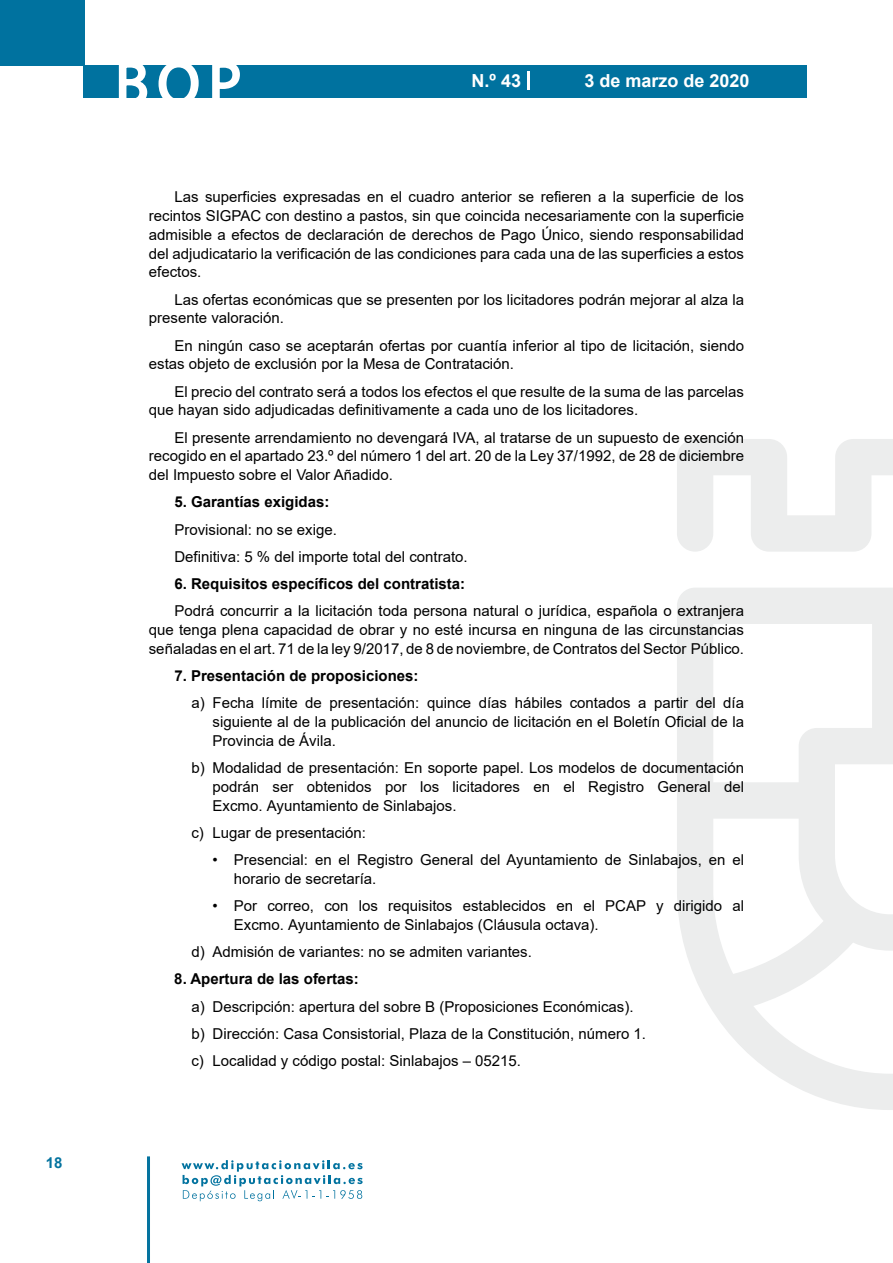
<style>
.page{position:relative;width:893px;height:1263px;background:#fff}
.page>*{position:absolute;margin:0;border:0;box-sizing:border-box;transform-origin:0 0}
.t1{font:500 61.5px "Avant Garde";color:#fff}
.t2{font:700 18px "Arial";color:#fff}
.t3{font:15px/18.8px "Arial";color:#000}
.t4{font:700 15px "Arial";color:#000}
.t5{font:700 15px "Arial";color:#04739f}
</style>
<div class="page">
<div style="left:0;top:0;width:85px;height:65px;background:#00729f"></div>
<div style="left:84px;top:65px;width:723px;height:33px;background:#00729f"></div>
<svg style="left:118px;top:65px;width:30px;height:33px"></svg>
<svg style="left:158px;top:65px;width:41px;height:33px"></svg>
<svg style="left:212px;top:65px;width:28px;height:33px"></svg>
<svg style="left:182px;top:1160px;width:181px;height:41px"></svg>
<hr style="left:147px;top:1156px;width:3px;height:107px;background:#04739f">
<svg style="left:528px;top:71px;width:2px;height:19px"></svg>
<svg style="left:677px;top:439px;width:216px;height:671px"></svg>
<p class="t5" style="left:46px;top:1152px;width:18px">18</p>
<h1 class="t1" style="left:115px;top:46px;width:128px">BOP</h1>
<p class="t2" style="left:472px;top:68px;width:51px">N.º 43</p>
<p class="t2" style="left:584px;top:68px;width:167px">3 de marzo de 2020</p>
<p class="t3" style="left:149px;top:188px;width:597px;text-align:justify;text-indent:26px">Las superficies expresadas en el cuadro anterior se refieren a la superficie de los recintos SIGPAC con destino a pastos, sin que coincida necesariamente con la superficie admisible a efectos de declaración de derechos de Pago Único, siendo responsabilidad del adjudicatario la verificación de las condiciones para cada una de las superficies a estos efectos.</p>
<p class="t3" style="left:149px;top:290px;width:597px;text-indent:26px">Las ofertas económicas que se presenten por los licitadores podrán mejorar al alza la presente valoración.</p>
<p class="t3" style="left:149px;top:336px;width:597px;text-indent:26px">En ningún caso se aceptarán ofertas por cuantía inferior al tipo de licitación, siendo estas objeto de exclusión por la Mesa de Contratación.</p>
<p class="t3" style="left:149px;top:382px;width:597px;text-indent:26px">El precio del contrato será a todos los efectos el que resulte de la suma de las parcelas que hayan sido adjudicadas definitivamente a cada uno de los licitadores.</p>
<p class="t3" style="left:149px;top:428px;width:597px;text-align:justify;text-indent:26px">El presente arrendamiento no devengará IVA, al tratarse de un supuesto de exención recogido en el apartado 23.º del número 1 del art. 20 de la Ley 37/1992, de 28 de diciembre del Impuesto sobre el Valor Añadido.</p>
<p class="t4" style="left:174px;top:491px;width:157px">5. Garantías exigidas:</p>
<p class="t3" style="left:174px;top:516px;width:295px;line-height:27.3px">Provisional: no se exige.<br>Definitiva: 5 % del importe total del contrato.</p>
<p class="t4" style="left:174px;top:573px;width:292px">6. Requisitos específicos del contratista:</p>
<p class="t3" style="left:149px;top:602px;width:597px;text-align:justify;text-indent:26px">Podrá concurrir a la licitación toda persona natural o jurídica, española o extranjera que tenga plena capacidad de obrar y no esté incursa en ninguna de las circunstancias señaladas en el art. 71 de la ley 9/2017, de 8 de noviembre, de Contratos del Sector Público.</p>
<p class="t4" style="left:174px;top:665px;width:246px">7. Presentación de proposiciones:</p>
<p class="t3" style="left:213px;top:694px;width:533px;text-align:justify;text-indent:-21px">a) Fecha límite de presentación: quince días hábiles contados a partir del día siguiente al de la publicación del anuncio de licitación en el Boletín Oficial de la Provincia de Ávila.</p>
<p class="t3" style="left:213px;top:758px;width:533px;text-align:justify;text-indent:-21px">b) Modalidad de presentación: En soporte papel. Los modelos de documentación podrán ser obtenidos por los licitadores en el Registro General del Excmo. Ayuntamiento de Sinlabajos.</p>
<p class="t3" style="left:191px;top:823px;width:176px">c) Lugar de presentación:</p>
<p class="t3" style="left:234px;top:850px;width:512px;text-indent:-21px">• Presencial: en el Registro General del Ayuntamiento de Sinlabajos, en el horario de secretaría.</p>
<p class="t3" style="left:234px;top:896px;width:512px;text-indent:-21px">• Por correo, con los requisitos establecidos en el PCAP y dirigido al<br>Excmo. Ayuntamiento de Sinlabajos (Cláusula octava).</p>
<p class="t3" style="left:191px;top:942px;width:342px">d) Admisión de variantes: no se admiten variantes.</p>
<p class="t4" style="left:174px;top:969px;width:186px">8. Apertura de las ofertas:</p>
<p class="t3" style="left:191px;top:993px;width:456px;line-height:27.3px">a) Descripción: apertura del sobre B (Proposiciones Económicas). b) Dirección: Casa Consistorial, Plaza de la Constitución, número 1. c) Localidad y código postal: Sinlabajos – 05215.</p>
</div>
